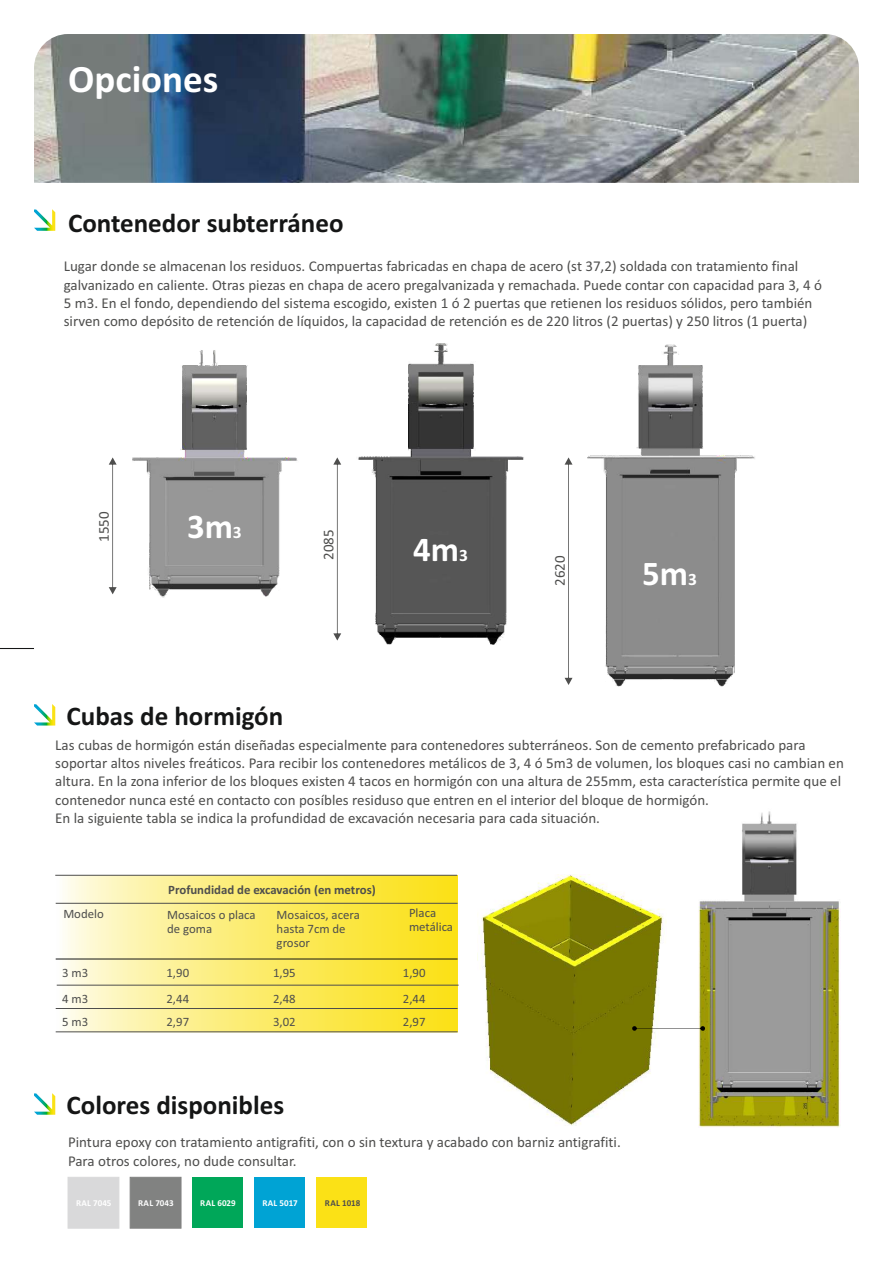
<style>
.page{position:relative;width:893px;height:1263px;background:#fff}
.page>*{position:absolute;margin:0;border:0;box-sizing:border-box;transform-origin:0 0}
.t1{font:700 39px "Calibri";color:#fff}
.t2{font:700 34.8px "Calibri";color:#fff}
.t3{font:700 27px "Calibri";color:#151616}
.t4{font:15px/18.3px "Calibri";color:#4e4e4d}
.t5{font:12.75px/14px "Calibri";color:#4e4e4d}
.t6{font:700 12.75px "Calibri";color:#4e4e4d}
.t7{font:700 9px "Calibri";color:#fff}
.t8{font:700 9px "Calibri";color:#4e4e4d}
.s1{font-size:17.4px}
</style>
<div class="page">
<img style="left:698px;top:811px;width:142px;height:316px">
<img style="left:34px;top:34px;width:825px;height:149px">
<svg style="left:34px;top:209px;width:21px;height:22px"></svg>
<svg style="left:34px;top:704px;width:21px;height:21px"></svg>
<svg style="left:109px;top:457px;width:8px;height:137px"></svg>
<svg style="left:333px;top:457px;width:8px;height:183px"></svg>
<svg style="left:565px;top:457px;width:7px;height:228px"></svg>
<svg style="left:34px;top:1093px;width:21px;height:22px"></svg>
<div style="left:68px;top:1177px;width:51px;height:51px;background:#d9d9da"></div>
<div style="left:130px;top:1177px;width:51px;height:51px;background:#818281"></div>
<div style="left:192px;top:1177px;width:51px;height:51px;background:#00a759"></div>
<div style="left:254px;top:1177px;width:51px;height:51px;background:#00a3d4"></div>
<div style="left:316px;top:1177px;width:51px;height:51px;background:#fbe116"></div>
<svg style="left:55px;top:875px;width:403px;height:157px;background:#faeb73"></svg>
<hr style="left:57px;top:985px;width:402px;height:1px;background:#4e4e4d">
<hr style="left:56px;top:1008px;width:402px;height:1px;background:#4e4e4d">
<hr style="left:56px;top:1031px;width:402px;height:1px;background:#4e4e4d">
<hr style="left:56px;top:903px;width:402px;height:1px;background:#4e4e4d">
<hr style="left:56px;top:959px;width:402px;height:1px;background:#151616">
<hr style="left:55px;top:875px;width:402px;height:1px;background:#4e4e4d">
<img style="left:132px;top:350px;width:166px;height:248px">
<img style="left:358px;top:343px;width:166px;height:302px">
<img style="left:587px;top:344px;width:168px;height:343px">
<hr style="left:0;top:648px;width:34px;height:1px;background:#151616">
<img style="left:481px;top:874px;width:186px;height:252px">
<svg style="left:632px;top:1026px;width:73px;height:5px"></svg>
<h1 class="t1" style="left:68px;top:63px;width:152px">Opciones</h1>
<h3 class="t3" style="left:68px;top:211px;width:277px">Contenedor subterráneo</h3>
<p class="t4" style="left:64px;top:258px;width:760px">Lugar donde se almacenan los residuos. Compuertas fabricadas en chapa de acero (st 37,2) soldada con tratamiento final galvanizado en caliente. Otras piezas en chapa de acero pregalvanizada y remachada. Puede contar con capacidad para 3, 4 ó 5 m3. En el fondo, dependiendo del sistema escogido, existen 1 ó 2 puertas que retienen los residuos sólidos, pero también sirven como depósito de retención de líquidos, la capacidad de retención es de 220 litros (2 puertas) y 250 litros (1 puerta)</p>
<p class="t4" style="left:96px;top:542px;width:32px;rotate:-90deg">1550</p>
<h2 class="t2" style="left:187px;top:511px;width:56px">3m<span class="s1">3</span></h2>
<p class="t4" style="left:321px;top:560px;width:32px;rotate:-90deg">2085</p>
<h3 class="t3" style="left:67px;top:704px;width:218px">Cubas de hormigón</h3>
<h2 class="t2" style="left:413px;top:535px;width:56px">4m<span class="s1">3</span></h2>
<p class="t4" style="left:552px;top:586px;width:32px;rotate:-90deg">2620</p>
<h2 class="t2" style="left:642px;top:558px;width:56px">5m<span class="s1">3</span></h2>
<p class="t4" style="left:55px;top:737px;width:790px">Las cubas de hormigón están diseñadas especialmente para contenedores subterráneos. Son de cemento prefabricado para soportar altos niveles freáticos. Para recibir los contenedores metálicos de 3, 4 ó 5m3 de volumen, los bloques casi no cambian en altura. En la zona inferior de los bloques existen 4 tacos en hormigón con una altura de 255mm, esta característica permite que el contenedor nunca esté en contacto con posíbles residuso que entren en el interior del bloque de hormigón.<br>En la siguiente tabla se indica la profundidad de excavación necesaria para cada situación.</p>
<p class="t5" style="left:63px;top:908px;width:42px">Modelo</p>
<p class="t6" style="left:168px;top:884px;width:209px">Profundidad de excavación (en metros)</p>
<p class="t5" style="left:167px;top:909px;width:90px">Mosaicos o placa de goma</p>
<p class="t5" style="left:277px;top:909px;width:85px">Mosaicos, acera hasta 7cm de grosor</p>
<p class="t5" style="left:409px;top:906px;width:46px">Placa metálica</p>
<p class="t5" style="left:62px;top:967px;width:28px">3 m3</p>
<p class="t5" style="left:166px;top:967px;width:24px">1,90</p>
<p class="t5" style="left:273px;top:967px;width:24px">1,95</p>
<p class="t5" style="left:403px;top:967px;width:24px">1,90</p>
<p class="t5" style="left:62px;top:993px;width:28px">4 m3</p>
<p class="t5" style="left:166px;top:993px;width:24px">2,44</p>
<p class="t5" style="left:273px;top:993px;width:24px">2,48</p>
<p class="t5" style="left:403px;top:993px;width:24px">2,44</p>
<p class="t5" style="left:62px;top:1016px;width:28px">5 m3</p>
<p class="t5" style="left:166px;top:1016px;width:24px">2,97</p>
<p class="t5" style="left:273px;top:1016px;width:24px">3,02</p>
<p class="t5" style="left:403px;top:1016px;width:24px">2,97</p>
<h3 class="t3" style="left:67px;top:1093px;width:219px">Colores disponibles</h3>
<p class="t4" style="left:68px;top:1134px;width:554px">Pintura epoxy con tratamiento antigrafiti, con o sin textura y acabado con barniz antigrafiti.<br>Para otros colores, no dude consultar.</p>
<p class="t7" style="left:76px;top:1199px;width:37px">RAL 7045</p>
<p class="t7" style="left:138px;top:1199px;width:37px">RAL 7043</p>
<p class="t7" style="left:200px;top:1199px;width:37px">RAL 6029</p>
<p class="t7" style="left:262px;top:1199px;width:37px">RAL 5017</p>
<p class="t8" style="left:325px;top:1199px;width:37px">RAL 1018</p>
</div>
